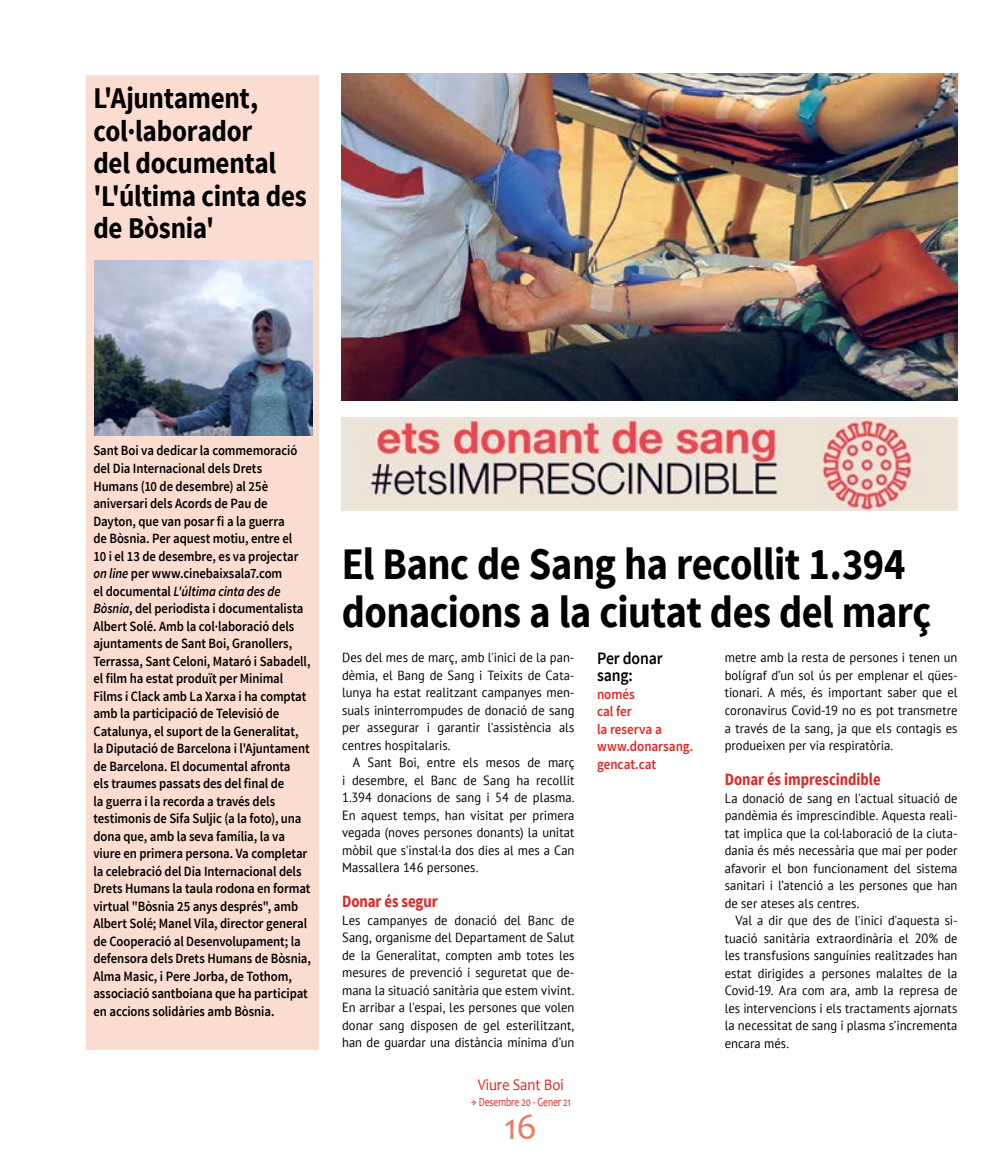
<style>
.page{position:relative;width:993px;height:1170px;background:#fff}
.page>*{position:absolute;margin:0;border:0;box-sizing:border-box;transform-origin:0 0}
.t1{font:700 45px/47.5px "Source Sans Pro";letter-spacing:-.015em;color:#000;scale:.9 1}
.t2{font:37.5px "Candara";color:#e97c62}
.t3{font:700 30px/32.5px "Source Sans Pro";letter-spacing:-.01em;color:#000;scale:.9 1}
.t4{font:600 17.5px/17.5px "Source Sans Pro";letter-spacing:-.01em;color:#000;scale:.9 1}
.t5{font:700 17.25px "Source Sans Pro";letter-spacing:-.005em;color:#da2824;scale:.85 1}
.t6{font:16.25px "Candara";color:#da2824;scale:.9 1}
.t7{font:600 14.5px/17.5px "Source Sans Pro";color:#da2824;scale:.9 1}
.t8{font:600 14.12px/17.5px "Source Sans Pro";letter-spacing:-.005em;color:#000;scale:.9 1}
.t9{font:13.25px/17.5px "PT Sans";color:#000;text-align:justify;scale:.95 1}
.t10{font:12.5px "Candara";color:#da2824;scale:.75 1}
.s1{font-style:italic}
</style>
<div class="page">
<img style="left:341px;top:73px;width:616px;height:327px">
<div style="left:86px;top:75px;width:233px;height:974px;background:#fbdcd0"></div>
<img style="left:94px;top:260px;width:218px;height:175px">
<img style="left:341px;top:417px;width:616px;height:94px">
<h3 class="t3" style="left:93px;top:83px;width:238px">L'Ajuntament, col·laborador<br>del documental 'L'última cinta des de Bòsnia'</h3>
<p class="t8" style="left:93px;top:442px;width:243px">Sant Boi va dedicar la commemoració del Dia Internacional dels Drets<br>Humans (10 de desembre) al 25è aniversari dels Acords de Pau de Dayton, que van posar fi a la guerra<br>de Bòsnia. Per aquest motiu, entre el<br>10 i el 13 de desembre, es va projectar <span class="s1">on line</span> per www.cinebaixsala7.com<br>el documental <span class="s1">L'última cinta des de Bòsnia</span>, del periodista i documentalista Albert Solé. Amb la col·laboració dels ajuntaments de Sant Boi, Granollers, Terrassa, Sant Celoni, Mataró i Sabadell, el film ha estat produït per Minimal Films i Clack amb La Xarxa i ha comptat amb la participació de Televisió de Catalunya, el suport de la Generalitat, la Diputació de Barcelona i l'Ajuntament de Barcelona. El documental afronta<br>els traumes passats des del final de<br>la guerra i la recorda a través dels testimonis de Sifa Suljic (a la foto), una dona que, amb la seva família, la va viure en primera persona. Va completar la celebració del Dia Internacional dels Drets Humans la taula rodona en format virtual "Bòsnia 25 anys després", amb Albert Solé; Manel Vila, director general de Cooperació al Desenvolupament; la defensora dels Drets Humans de Bòsnia, Alma Masic, i Pere Jorba, de Tothom, associació santboiana que ha participat en accions solidàries amb Bòsnia.</p>
<h1 class="t1" style="left:341px;top:542px;width:656px">El Banc de Sang ha recollit 1.394 donacions a la ciutat des del març</h1>
<h3 class="t4" style="left:597px;top:649px;width:74px">Per donar sang:</h3>
<p class="t7" style="left:597px;top:685px;width:108px">només<br>cal fer<br>la reserva a www.donarsang. gencat.cat</p>
<p class="t9" style="left:342px;top:648px;width:246px">Des del mes de març, amb l'inici de la pan&shy;dèmia, el Bang de Sang i Teixits de Cata&shy;lunya ha estat realitzant campanyes men&shy;suals ininterrompudes de donació de sang per assegurar i garantir l'assistència als centres hospitalaris.</p>
<p class="t9" style="left:342px;top:753px;width:246px;text-indent:11px">A Sant Boi, entre els mesos de març i desembre, el Banc de Sang ha recollit 1.394 donacions de sang i 54 de plasma.<br>En aquest temps, han visitat per primera vegada (noves persones donants) la unitat mòbil que s'instal·la dos dies al mes a Can Massallera 146 persones.</p>
<h3 class="t5" style="left:342px;top:890px;width:114px">Donar és segur</h3>
<p class="t9" style="left:342px;top:911px;width:246px">Les campanyes de donació del Banc de Sang, organisme del Departament de Salut de la Generalitat, compten amb totes les mesures de prevenció i seguretat que de&shy;mana la situació sanitària que estem vivint.<br>En arribar a l'espai, les persones que volen donar sang disposen de gel esterilitzant, han de guardar una distància mínima d’un</p>
<p class="t9" style="left:724px;top:648px;width:246px">metre amb la resta de persones i tenen un bolígraf d’un sol ús per emplenar el qües&shy;tionari. A més, és important saber que el coronavirus Covid-19 no es pot transmetre a través de la sang, ja que els contagis es produeixen per via respiratòria.</p>
<h3 class="t5" style="left:724px;top:768px;width:185px">Donar és imprescindible</h3>
<p class="t9" style="left:724px;top:788px;width:246px">La donació de sang en l'actual situació de pandèmia és imprescindible. Aquesta reali&shy;tat implica que la col·laboració de la ciuta&shy;dania és més necessària que mai per poder afavorir el bon funcionament del sistema sanitari i l’atenció a les persones que han de ser ateses als centres.</p>
<p class="t9" style="left:724px;top:911px;width:246px;text-indent:11px">Val a dir que des de l'inici d'aquesta si&shy;tuació sanitària extraordinària el 20% de les transfusions sanguínies realitzades han estat dirigides a persones malaltes de la Covid-19. Ara com ara, amb la represa de les intervencions i els tractaments ajornats la necessitat de sang i plasma s’incrementa encara més.</p>
<p class="t6" style="left:477px;top:1073px;width:97px">Viure Sant Boi</p>
<p class="t10" style="left:478px;top:1094px;width:124px">Desembre 20 - Gener 21</p>
<h2 class="t2" style="left:504px;top:1102px;width:34px">16</h2>
</div>
